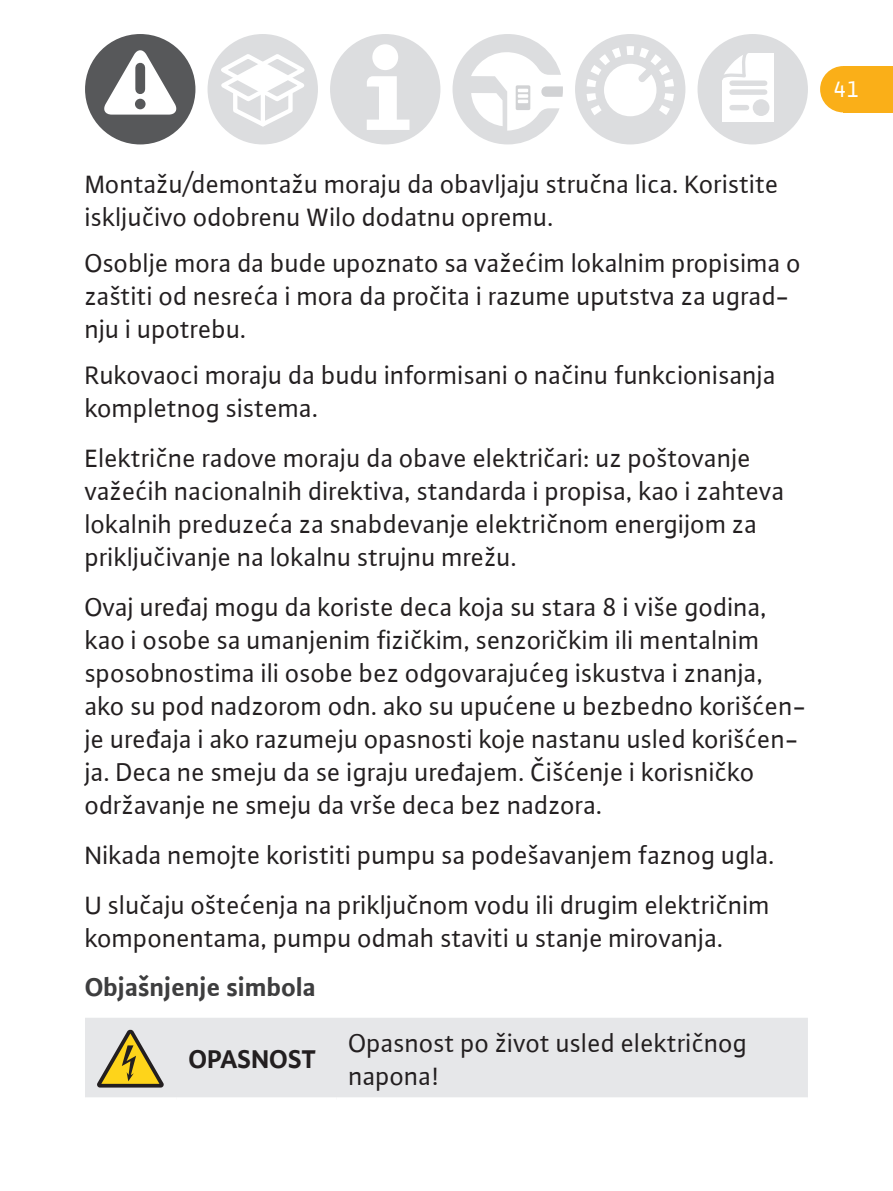
<style>
.page{position:relative;width:893px;height:1191px;background:#fff}
.page>*{position:absolute;margin:0;border:0;box-sizing:border-box;transform-origin:0 0}
.t1{font:27px/33px "WILO Plus Global";color:#231f20}
.t2{font:700 27px "WILO Plus Global";color:#3e3e3f}
.t3{font:700 27px "WILO Plus Global";color:#231f20}
.t4{font:24px "WILO Plus Global";color:#fff}
</style>
<div class="page">
<div style="left:208px;top:34px;width:110px;height:110px;background:#dcdddf;border-radius:50%"></div>
<svg style="left:214px;top:51px;width:97px;height:78px"></svg>
<div style="left:330px;top:34px;width:110px;height:110px;background:#dcdddf;border-radius:50%"></div>
<div style="left:372px;top:44px;width:26px;height:26px;background:#fff;border-radius:50%"></div>
<svg style="left:367px;top:76px;width:42px;height:54px"></svg>
<svg style="left:453px;top:34px;width:110px;height:110px"></svg>
<div style="left:575px;top:34px;width:110px;height:110px;background:#dcdddf;border-radius:50%"></div>
<svg style="left:586px;top:46px;width:88px;height:70px"></svg>
<div style="left:697px;top:34px;width:111px;height:110px;background:#dcdddf;border-radius:50%"></div>
<div style="left:722px;top:53px;width:52px;height:68px;background:#fff"></div>
<svg style="left:717px;top:42px;width:31px;height:40px"></svg>
<div style="left:753px;top:99px;width:16px;height:17px;background:#dcdddf;border-radius:50%"></div>
<div style="left:732px;top:89px;width:33px;height:6px;background:#dcdddf"></div>
<div style="left:732px;top:80px;width:33px;height:6px;background:#dcdddf"></div>
<div style="left:732px;top:105px;width:15px;height:5px;background:#dcdddf"></div>
<div style="left:820px;top:66px;width:46px;height:46px;background:#faaf18;border-radius:50%"></div>
<div style="left:843px;top:66px;width:50px;height:46px;background:#faaf18"></div>
<div style="left:85px;top:34px;width:110px;height:110px;background:#57585a;border-radius:50%"></div>
<svg style="left:102px;top:49px;width:75px;height:66px"></svg>
<div style="left:135px;top:68px;width:10px;height:21px;background:#57585a"></div>
<div style="left:135px;top:99px;width:11px;height:10px;background:#57585a;border-radius:50%"></div>
<div style="left:85px;top:1018px;width:723px;height:79px;background:#e6e7e9"></div>
<svg style="left:97px;top:1029px;width:67px;height:58px;background:#c3b578"></svg>
<p class="t1" style="left:85px;top:167px;width:695px">Montažu/demontažu moraju da obavljaju stručna lica. Koristite isključivo odobrenu Wilo dodatnu opremu.</p>
<p class="t1" style="left:85px;top:246px;width:718px">Osoblje mora da bude upoznato sa važećim lokalnim propisima o zaštiti od nesreća i mora da pročita i razume uputstva za ugrad&shy;nju i upotrebu.</p>
<p class="t1" style="left:85px;top:358px;width:693px">Rukovaoci moraju da budu informisani o načinu funkcionisanja kompletnog sistema.</p>
<p class="t1" style="left:85px;top:441px;width:701px">Električne radove moraju da obave električari: uz poštovanje važećih nacionalnih direktiva, standarda i propisa, kao i zahteva lokalnih preduzeća za snabdevanje električnom energijom za priključivanje na lokalnu strujnu mrežu.</p>
<p class="t1" style="left:85px;top:590px;width:723px">Ovaj uređaj mogu da koriste deca koja su stara 8 i više godina, kao i osobe sa umanjenim fizičkim, senzoričkim ili mentalnim sposobnostima ili osobe bez odgovarajućeg iskustva i znanja, ako su pod nadzorom odn. ako su upućene u bezbedno korišćen&shy;je uređaja i ako razumeju opasnosti koje nastanu usled korišćen&shy;ja. Deca ne smeju da se igraju uređajem. Čišćenje i korisničko održavanje ne smeju da vrše deca bez nadzora.</p>
<p class="t1" style="left:85px;top:829px;width:692px;line-height:50.1px">Nikada nemojte koristiti pumpu sa podešavanjem faznog ugla.<br>U slučaju oštećenja na priključnom vodu ili drugim električnim</p>
<p class="t1" style="left:85px;top:921px;width:640px">komponentama, pumpu odmah staviti u stanje mirovanja.</p>
<p class="t2" style="left:85px;top:971px;width:233px">Objašnjenje simbola</p>
<p class="t3" style="left:189px;top:1042px;width:129px">OPASNOST</p>
<p class="t1" style="left:349px;top:1025px;width:400px">Opasnost po život usled električnog napona!</p>
<p class="t4" style="left:834px;top:75px;width:27px">41</p>
</div>
